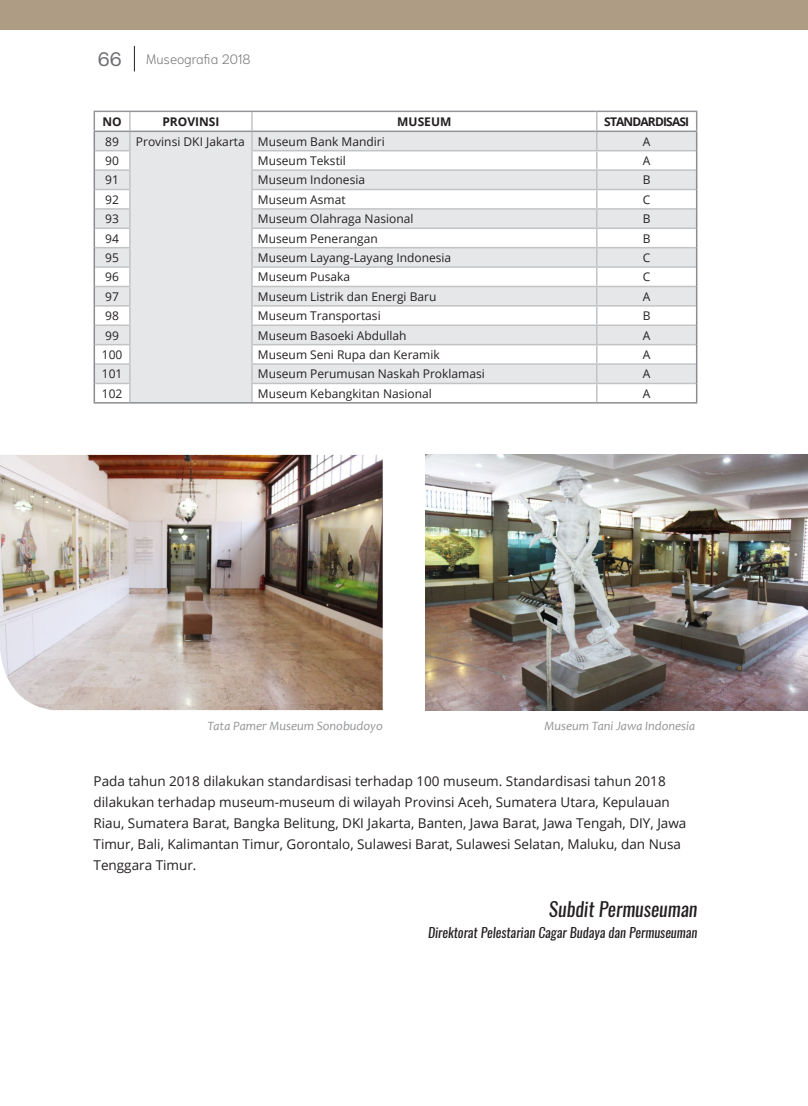
<style>
.page{position:relative;width:808px;height:1106px;background:#fff}
.page>*{position:absolute;margin:0;border:0;box-sizing:border-box;transform-origin:0 0}
.ISI_0{font:italic 19.5px "Oswald";color:#231f20}
.t1{font:19.5px "Niramit";color:#6c6d70}
.ISI_0-2{font:13.5px/21px "Open Sans";color:#231f20}
.ISI_0-3{font:italic 13.5px "Oswald";color:#231f20}
.t2{font:200 13.5px "Niramit";color:#6c6d70}
.Ket_gambar{font:italic 12.75px "Candara";color:#939598}
.NO_0{font:12px "Open Sans";color:#231f20}
.NO_0-2{font:700 12px "Open Sans";color:#231f20}
.NO_0-3{font:700 12px "Open Sans";letter-spacing:-.07em;color:#231f20}
</style>
<div class="page">
<svg style="left:134px;top:46px;width:1px;height:25px"></svg>
<div style="left:0;top:0;width:808px;height:30px;background:#ae9c84"></div>
<div style="left:95px;top:132px;width:601px;height:19px;background:#e6e7e9"></div>
<svg style="left:95px;top:151px;width:601px;height:251px;fill:#e6e7e9"></svg>
<hr style="left:94px;top:402px;width:36px;height:1px;background:#8a8c8f">
<hr style="left:130px;top:402px;width:122px;height:1px;background:#8a8c8f">
<hr style="left:252px;top:402px;width:345px;height:1px;background:#8a8c8f">
<hr style="left:597px;top:402px;width:100px;height:1px;background:#8a8c8f">
<hr style="left:95px;top:150px;width:36px;height:1px;background:#c2c3c5">
<hr style="left:251px;top:150px;width:346px;height:1px;background:#c2c3c5">
<hr style="left:597px;top:150px;width:99px;height:1px;background:#c2c3c5">
<hr style="left:95px;top:169px;width:36px;height:2px;background:#c2c3c5">
<hr style="left:251px;top:169px;width:346px;height:2px;background:#c2c3c5">
<hr style="left:597px;top:169px;width:99px;height:2px;background:#c2c3c5">
<hr style="left:95px;top:189px;width:36px;height:1px;background:#c2c3c5">
<hr style="left:251px;top:189px;width:346px;height:1px;background:#c2c3c5">
<hr style="left:597px;top:189px;width:99px;height:1px;background:#c2c3c5">
<hr style="left:95px;top:208px;width:36px;height:2px;background:#c2c3c5">
<hr style="left:251px;top:208px;width:346px;height:2px;background:#c2c3c5">
<hr style="left:597px;top:208px;width:99px;height:2px;background:#c2c3c5">
<hr style="left:95px;top:227px;width:36px;height:2px;background:#c2c3c5">
<hr style="left:251px;top:227px;width:346px;height:2px;background:#c2c3c5">
<hr style="left:597px;top:227px;width:99px;height:2px;background:#c2c3c5">
<hr style="left:95px;top:247px;width:36px;height:1px;background:#c2c3c5">
<hr style="left:251px;top:247px;width:346px;height:1px;background:#c2c3c5">
<hr style="left:597px;top:247px;width:99px;height:1px;background:#c2c3c5">
<hr style="left:95px;top:266px;width:36px;height:2px;background:#c2c3c5">
<hr style="left:251px;top:266px;width:346px;height:2px;background:#c2c3c5">
<hr style="left:597px;top:266px;width:99px;height:2px;background:#c2c3c5">
<hr style="left:95px;top:286px;width:36px;height:1px;background:#c2c3c5">
<hr style="left:251px;top:286px;width:346px;height:1px;background:#c2c3c5">
<hr style="left:597px;top:286px;width:99px;height:1px;background:#c2c3c5">
<hr style="left:95px;top:305px;width:36px;height:1px;background:#c2c3c5">
<hr style="left:251px;top:305px;width:346px;height:1px;background:#c2c3c5">
<hr style="left:597px;top:305px;width:99px;height:1px;background:#c2c3c5">
<hr style="left:95px;top:324px;width:36px;height:2px;background:#c2c3c5">
<hr style="left:251px;top:324px;width:346px;height:2px;background:#c2c3c5">
<hr style="left:597px;top:324px;width:99px;height:2px;background:#c2c3c5">
<hr style="left:95px;top:344px;width:36px;height:1px;background:#c2c3c5">
<hr style="left:251px;top:344px;width:346px;height:1px;background:#c2c3c5">
<hr style="left:597px;top:344px;width:99px;height:1px;background:#c2c3c5">
<hr style="left:95px;top:363px;width:36px;height:2px;background:#c2c3c5">
<hr style="left:251px;top:363px;width:346px;height:2px;background:#c2c3c5">
<hr style="left:597px;top:363px;width:99px;height:2px;background:#c2c3c5">
<hr style="left:95px;top:383px;width:36px;height:1px;background:#c2c3c5">
<svg style="left:129px;top:112px;width:2px;height:290px"></svg>
<hr style="left:251px;top:383px;width:346px;height:1px;background:#c2c3c5">
<svg style="left:251px;top:112px;width:2px;height:290px"></svg>
<hr style="left:597px;top:383px;width:99px;height:1px;background:#c2c3c5">
<svg style="left:596px;top:112px;width:1px;height:290px"></svg>
<hr style="left:94px;top:111px;width:36px;height:1px;background:#939598">
<svg style="left:94px;top:112px;width:1px;height:290px"></svg>
<hr style="left:130px;top:111px;width:122px;height:1px;background:#939598">
<hr style="left:252px;top:111px;width:345px;height:1px;background:#939598">
<hr style="left:597px;top:111px;width:100px;height:1px;background:#939598">
<svg style="left:696px;top:112px;width:1px;height:290px"></svg>
<hr style="left:94px;top:131px;width:36px;height:1px;background:#939598">
<hr style="left:130px;top:131px;width:122px;height:1px;background:#939598">
<hr style="left:252px;top:131px;width:345px;height:1px;background:#939598">
<hr style="left:597px;top:131px;width:100px;height:1px;background:#939598">
<img style="left:425px;top:454px;width:383px;height:256px">
<img style="left:0;top:455px;width:383px;height:255px">
<h1 class="t1" style="left:98px;top:43px;width:25px">66</h1>
<p class="t2" style="left:146px;top:48px;width:106px">Museografia 2018</p>
<p class="NO_0-2" style="left:102px;top:113px;width:21px">NO</p>
<p class="NO_0-2" style="left:162px;top:113px;width:59px">PROVINSI</p>
<p class="NO_0-2" style="left:397px;top:113px;width:56px">MUSEUM</p>
<p class="NO_0-3" style="left:604px;top:113px;width:86px">STANDARDISASI</p>
<p class="NO_0" style="left:105px;top:133px;width:15px">89</p>
<p class="NO_0" style="left:136px;top:133px;width:110px">Provinsi DKI Jakarta</p>
<p class="NO_0" style="left:258px;top:133px;width:128px">Museum Bank Mandiri</p>
<p class="NO_0" style="left:643px;top:133px;width:9px">A</p>
<p class="NO_0" style="left:105px;top:152px;width:15px">90</p>
<p class="NO_0" style="left:258px;top:152px;width:90px">Museum Tekstil</p>
<p class="NO_0" style="left:643px;top:152px;width:9px">A</p>
<p class="NO_0" style="left:105px;top:172px;width:15px">91</p>
<p class="NO_0" style="left:258px;top:172px;width:109px">Museum Indonesia</p>
<p class="NO_0" style="left:643px;top:172px;width:9px">B</p>
<p class="NO_0" style="left:105px;top:191px;width:15px">92</p>
<p class="NO_0" style="left:258px;top:191px;width:89px">Museum Asmat</p>
<p class="NO_0" style="left:643px;top:191px;width:9px">C</p>
<p class="NO_0" style="left:105px;top:211px;width:15px">93</p>
<p class="NO_0" style="left:258px;top:211px;width:157px">Museum Olahraga Nasional</p>
<p class="NO_0" style="left:643px;top:211px;width:9px">B</p>
<p class="NO_0" style="left:105px;top:230px;width:15px">94</p>
<p class="NO_0" style="left:258px;top:230px;width:121px">Museum Penerangan</p>
<p class="NO_0" style="left:643px;top:230px;width:9px">B</p>
<p class="NO_0" style="left:105px;top:249px;width:15px">95</p>
<p class="NO_0" style="left:258px;top:249px;width:195px">Museum Layang-Layang Indonesia</p>
<p class="NO_0" style="left:643px;top:249px;width:9px">C</p>
<p class="NO_0" style="left:105px;top:269px;width:15px">96</p>
<p class="NO_0" style="left:258px;top:269px;width:94px">Museum Pusaka</p>
<p class="NO_0" style="left:643px;top:269px;width:9px">C</p>
<p class="NO_0" style="left:105px;top:288px;width:15px">97</p>
<p class="NO_0" style="left:258px;top:288px;width:180px">Museum Listrik dan Energi Baru</p>
<p class="NO_0" style="left:643px;top:288px;width:9px">A</p>
<p class="NO_0" style="left:105px;top:307px;width:15px">98</p>
<p class="NO_0" style="left:258px;top:307px;width:124px">Museum Transportasi</p>
<p class="NO_0" style="left:643px;top:307px;width:9px">B</p>
<p class="NO_0" style="left:105px;top:327px;width:15px">99</p>
<p class="NO_0" style="left:258px;top:327px;width:150px">Museum Basoeki Abdullah</p>
<p class="NO_0" style="left:643px;top:327px;width:9px">A</p>
<p class="NO_0" style="left:102px;top:346px;width:22px">100</p>
<p class="NO_0" style="left:258px;top:346px;width:183px">Museum Seni Rupa dan Keramik</p>
<p class="NO_0" style="left:643px;top:346px;width:9px">A</p>
<p class="NO_0" style="left:102px;top:366px;width:22px">101</p>
<p class="NO_0" style="left:258px;top:366px;width:228px">Museum Perumusan Naskah Proklamasi</p>
<p class="NO_0" style="left:643px;top:366px;width:9px">A</p>
<p class="NO_0" style="left:102px;top:385px;width:22px">102</p>
<p class="NO_0" style="left:258px;top:385px;width:175px">Museum Kebangkitan Nasional</p>
<p class="NO_0" style="left:643px;top:385px;width:9px">A</p>
<p class="Ket_gambar" style="left:207px;top:718px;width:177px">Tata Pamer Museum Sonobudoyo</p>
<p class="Ket_gambar" style="left:544px;top:718px;width:152px">Museum Tani Jawa Indonesia</p>
<p class="ISI_0-2" style="left:94px;top:770px;width:594px">Pada tahun 2018 dilakukan standardisasi terhadap 100 museum. Standardisasi tahun 2018 dilakukan terhadap museum-museum di wilayah Provinsi Aceh, Sumatera Utara, Kepulauan Riau, Sumatera Barat, Bangka Belitung, DKI Jakarta, Banten, Jawa Barat, Jawa Tengah, DIY, Jawa Timur, Bali, Kalimantan Timur, Gorontalo, Sulawesi Barat, Sulawesi Selatan, Maluku, dan Nusa Tenggara Timur.</p>
<p class="ISI_0" style="left:549px;top:895px;width:150px">Subdit Permuseuman</p>
<p class="ISI_0-3" style="left:428px;top:923px;width:271px">Direktorat Pelestarian Cagar Budaya dan Permuseuman</p>
</div>
